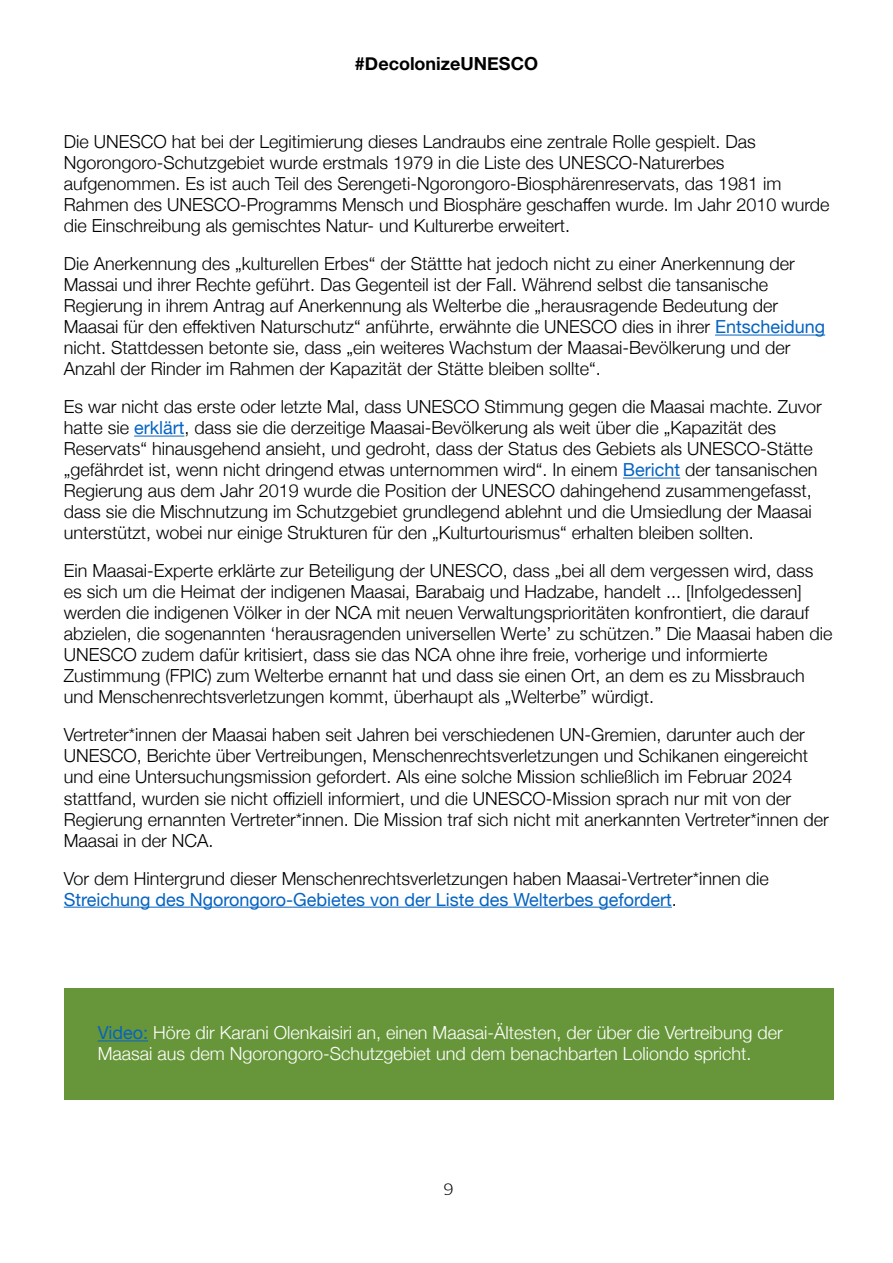
<style>
.page{position:relative;width:893px;height:1263px;background:#fff}
.page>*{position:absolute;margin:0;border:0;box-sizing:border-box;transform-origin:0 0}
.t1{font:300 18px/21px "Helvetica Neue";color:#000}
.t2{font:300 18px/21px "Helvetica Neue";color:#fff}
.t3{font:700 18px "Helvetica Neue";color:#000}
.t4{font:300 16.5px "Stag";color:#000}
.s1{font-weight:400;color:#0563c1}
</style>
<div class="page">
<hr style="left:715px;top:335px;width:110px;height:1px;background:#0563c1">
<hr style="left:134px;top:436px;width:50px;height:1px;background:#0563c1">
<hr style="left:623px;top:478px;width:57px;height:1px;background:#0563c1">
<hr style="left:64px;top:907px;width:608px;height:1px;background:#0563c1">
<div style="left:64px;top:989px;width:769px;height:111px;background:#67963a"></div>
<hr style="left:98px;top:1040px;width:50px;height:1px;background:#0563c1">
<p class="t3" style="left:355px;top:50px;width:185px">#DecolonizeUNESCO</p>
<p class="t1" style="left:64px;top:130px;width:767px">Die UNESCO hat bei der Legitimierung dieses Landraubs eine zentrale Rolle gespielt. Das Ngorongoro-Schutzgebiet wurde erstmals 1979 in die Liste des UNESCO-Naturerbes aufgenommen. Es ist auch Teil des Serengeti-Ngorongoro-Biosphärenreservats, das 1981 im Rahmen des UNESCO-Programms Mensch und Biosphäre geschaffen wurde. Im Jahr 2010 wurde die Einschreibung als gemischtes Natur- und Kulturerbe erweitert.</p>
<p class="t1" style="left:64px;top:252px;width:763px">Die Anerkennung des „kulturellen Erbes“ der Stättte hat jedoch nicht zu einer Anerkennung der Massai und ihrer Rechte geführt. Das Gegenteil ist der Fall. Während selbst die tansanische Regierung in ihrem Antrag auf Anerkennung als Welterbe die „herausragende Bedeutung der Maasai für den effektiven Naturschutz“ anführte, erwähnte die UNESCO dies in ihrer <span class="s1">Entscheidung </span>nicht. Stattdessen betonte sie, dass „ein weiteres Wachstum der Maasai-Bevölkerung und der Anzahl der Rinder im Rahmen der Kapazität der Stätte bleiben sollte“.</p>
<p class="t1" style="left:64px;top:395px;width:760px">Es war nicht das erste oder letzte Mal, dass UNESCO Stimmung gegen die Maasai machte. Zuvor hatte sie <span class="s1">erklärt</span>, dass sie die derzeitige Maasai-Bevölkerung als weit über die „Kapazität des Reservats“ hinausgehend ansieht, und gedroht, dass der Status des Gebiets als UNESCO-Stätte „gefährdet ist, wenn nicht dringend etwas unternommen wird“. In einem <span class="s1">Bericht</span> der tansanischen Regierung aus dem Jahr 2019 wurde die Position der UNESCO dahingehend zusammengefasst, dass sie die Mischnutzung im Schutzgebiet grundlegend ablehnt und die Umsiedlung der Maasai unterstützt, wobei nur einige Strukturen für den „Kulturtourismus“ erhalten bleiben sollten.</p>
<p class="t1" style="left:64px;top:559px;width:770px">Ein Maasai-Experte erklärte zur Beteiligung der UNESCO, dass „bei all dem vergessen wird, dass es sich um die Heimat der indigenen Maasai, Barabaig und Hadzabe, handelt ... [Infolgedessen] werden die indigenen Völker in der NCA mit neuen Verwaltungsprioritäten konfrontiert, die darauf abzielen, die sogenannten ‘herausragenden universellen Werte’ zu schützen.” Die Maasai haben die UNESCO zudem dafür kritisiert, dass sie das NCA ohne ihre freie, vorherige und informierte Zustimmung (FPIC) zum Welterbe ernannt hat und dass sie einen Ort, an dem es zu Missbrauch und Menschenrechtsverletzungen kommt, überhaupt als „Welterbe” würdigt.</p>
<p class="t1" style="left:64px;top:723px;width:766px">Vertreter*innen der Maasai haben seit Jahren bei verschiedenen UN-Gremien, darunter auch der UNESCO, Berichte über Vertreibungen, Menschenrechtsverletzungen und Schikanen eingereicht und eine Untersuchungsmission gefordert. Als eine solche Mission schließlich im Februar 2024 stattfand, wurden sie nicht offiziell informiert, und die UNESCO-Mission sprach nur mit von der Regierung ernannten Vertreter*innen. Die Mission traf sich nicht mit anerkannten Vertreter*innen der Maasai in der NCA.</p>
<p class="t1" style="left:64px;top:866px;width:707px">Vor dem Hintergrund dieser Menschenrechtsverletzungen haben Maasai-Vertreter*innen die<br><span class="s1">Streichung des Ngorongoro-Gebietes von der Liste des Welterbes gefordert</span>.</p>
<p class="t2" style="left:98px;top:1021px;width:687px"><span class="s1">Video:</span> Höre dir Karani Olenkaisiri an, einen Maasai-Ältesten, der über die Vertreibung der<br>Maasai aus dem Ngorongoro-Schutzgebiet und dem benachbarten Loliondo spricht.</p>
<p class="t4" style="left:444px;top:1179px;width:11px">9</p>
</div>
